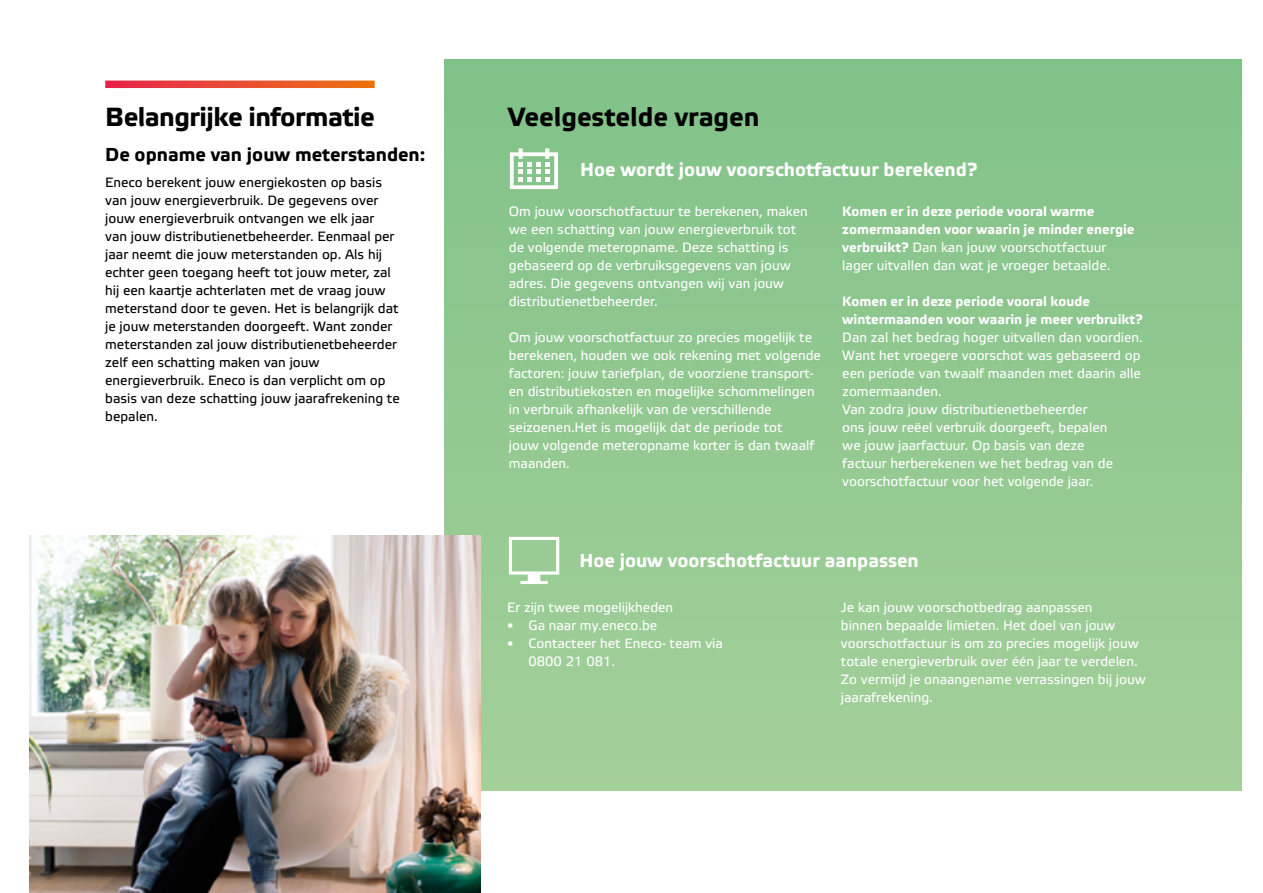
<style>
.page{position:relative;width:1263px;height:893px;background:#fff}
.page>*{position:absolute;margin:0;border:0;box-sizing:border-box;transform-origin:0 0}
.t1{font:700 26.25px "Etelka Text";letter-spacing:-.02em;color:#000}
.t2{font:700 26.25px "Etelka Text";color:#000}
.t3{font:700 18.75px "Etelka Text";color:#fff}
.t4{font:700 18.75px "Etelka Text";color:#000}
.t5{font:13.5px/18px "Etelka Text";color:#fff}
.t6{font:13.5px/18px "Etelka Text";color:#000}
.t7{font:700 13.5px/18px "Etelka Text";color:#fff}
.s1{font-weight:400}
.s2{font-family:"Arial";font-size:18px}
</style>
<div class="page">
<div style="left:444px;top:60px;width:798px;height:731px;background:linear-gradient(to bottom,#80c288,#a5d09a)"></div>
<svg style="left:105px;top:81px;width:270px;height:7px;background:#e94c30"></svg>
<img style="left:29px;top:536px;width:451px;height:357px">
<svg style="left:509px;top:537px;width:50px;height:47px"></svg>
<svg style="left:510px;top:148px;width:48px;height:41px"></svg>
<h1 class="t1" style="left:105px;top:101px;width:271px">Belangrijke informatie</h1>
<h2 class="t4" style="left:105px;top:143px;width:322px">De opname van jouw meterstanden:</h2>
<p class="t6" style="left:105px;top:174px;width:296px">Eneco berekent jouw energiekosten op basis van jouw energieverbruik. De gegevens over jouw energieverbruik ontvangen we elk jaar van jouw distributienetbeheerder. Eenmaal per jaar neemt die jouw meterstanden op. Als hij echter geen toegang heeft tot jouw meter, zal hij een kaartje achterlaten met de vraag jouw meterstand door te geven. Het is belangrijk dat je jouw meterstanden doorgeeft. Want zonder meterstanden zal jouw distributienetbeheerder zelf een schatting maken van jouw energieverbruik. Eneco is dan verplicht om op basis van deze schatting jouw jaarafrekening te bepalen.</p>
<h1 class="t2" style="left:508px;top:101px;width:253px">Veelgestelde vragen</h1>
<h2 class="t3" style="left:580px;top:157px;width:399px">Hoe wordt jouw voorschotfactuur berekend?</h2>
<p class="t5" style="left:509px;top:203px;width:300px">Om jouw voorschotfactuur te berekenen, maken we een schatting van jouw energieverbruik tot de volgende meteropname. Deze schatting is gebaseerd op de verbruiksgegevens van jouw adres. Die gegevens ontvangen wij van jouw distributienetbeheerder.</p>
<p class="t5" style="left:509px;top:329px;width:314px">Om jouw voorschotfactuur zo precies mogelijk te berekenen, houden we ook rekening met volgende factoren: jouw tariefplan, de voorziene transport&shy;en distributiekosten en mogelijke schommelingen in verbruik afhankelijk van de verschillende seizoenen.Het is mogelijk dat de periode tot<br>jouw volgende meteropname korter is dan twaalf maanden.</p>
<p class="t7" style="left:842px;top:202px;width:294px">Komen er in deze periode vooral warme zomermaanden voor waarin je minder energie verbruikt? <span class="s1">Dan kan jouw voorschotfactuur lager uitvallen dan wat je vroeger betaalde.</span></p>
<p class="t7" style="left:842px;top:292px;width:302px">Komen er in deze periode vooral koude wintermaanden voor waarin je meer verbruikt?</p>
<p class="t5" style="left:842px;top:329px;width:302px">Dan zal het bedrag hoger uitvallen dan voordien.<br>Want het vroegere voorschot was gebaseerd op een periode van twaalf maanden met daarin alle zomermaanden.<br>Van zodra jouw distributienetbeheerder<br>ons jouw reëel verbruik doorgeeft, bepalen<br>we jouw jaarfactuur. Op basis van deze<br>factuur herberekenen we het bedrag van de voorschotfactuur voor het volgende jaar.</p>
<h2 class="t3" style="left:579px;top:549px;width:341px">Hoe jouw voorschotfactuur aanpassen</h2>
<p class="t5" style="left:507px;top:599px;width:168px">Er zijn twee mogelijkheden</p>
<p class="t5" style="left:507px;top:617px;width:152px"><span class="s2">•</span> Ga naar my.eneco.be</p>
<p class="t5" style="left:528px;top:635px;width:196px;text-indent:-21px"><span class="s2">•</span> Contacteer het Eneco- team via<br>0800 21 081.</p>
<p class="t5" style="left:841px;top:599px;width:306px">Je kan jouw voorschotbedrag aanpassen<br>binnen bepaalde limieten. Het doel van jouw voorschotfactuur is om zo precies mogelijk jouw totale energieverbruik over één jaar te verdelen.<br>Zo vermijd je onaangename verrassingen bij jouw jaarafrekening.</p>
</div>
